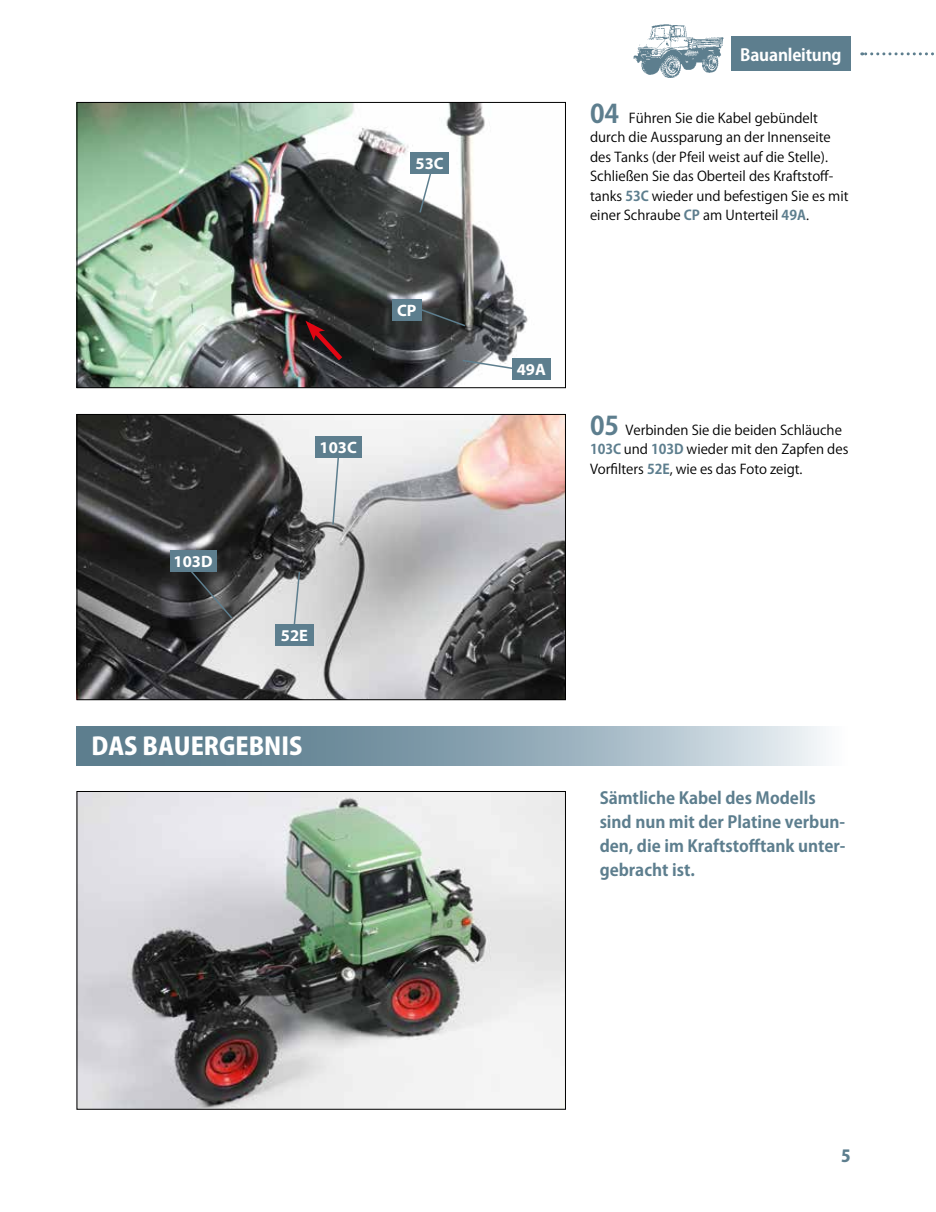
<style>
.page{position:relative;width:936px;height:1212px;background:#fff}
.page>*{position:absolute;margin:0;border:0;box-sizing:border-box;transform-origin:0 0}
.t1{font:800 24px "Koz Go Pro";color:#fff}
.t2{font:700 16.5px/24px "Koz Go Pro";color:#5d7e8e}
.t3{font:700 16.5px "Myriad Pro";color:#fff}
.t4{font:700 16.5px "Koz Go Pro";letter-spacing:-.01em;color:#fff}
.t5{font:800 16.5px "Koz Go Pro";color:#5d7e8e}
.t6{font:13.5px/19.5px "Koz Go Pro";color:#000}
.s1{font-weight:700;font-size:25.5px;color:#5d7e8e}
.s2{font-weight:700;color:#5d7e8e}
</style>
<div class="page">
<svg style="left:861px;top:52px;width:73px;height:3px"></svg>
<img style="left:633px;top:24px;width:91px;height:54px">
<div style="left:731px;top:37px;width:119px;height:34px;background:#5d7e8e"></div>
<img style="left:79px;top:104px;width:472px;height:282px">
<div style="left:77px;top:102px;width:489px;height:286px;border:1px solid #000"></div>
<img style="left:79px;top:416px;width:485px;height:282px">
<div style="left:77px;top:414px;width:489px;height:286px;border:1px solid #000"></div>
<img style="left:79px;top:793px;width:485px;height:314px">
<div style="left:77px;top:791px;width:489px;height:318px;border:1px solid #000"></div>
<svg style="left:77px;top:726px;width:749px;height:39px;background:#8da5b2"></svg>
<div style="left:170px;top:551px;width:46px;height:21px;background:#5d7e8e"></div>
<svg style="left:331px;top:457px;width:9px;height:69px"></svg>
<div style="left:315px;top:436px;width:46px;height:21px;background:#5d7e8e"></div>
<svg style="left:187px;top:547px;width:114px;height:86px;background:#6c6f71"></svg>
<div style="left:275px;top:624px;width:38px;height:22px;background:#5d7e8e"></div>
<svg style="left:418px;top:174px;width:16px;height:40px"></svg>
<div style="left:410px;top:153px;width:39px;height:21px;background:#5d7e8e"></div>
<svg style="left:413px;top:306px;width:54px;height:22px"></svg>
<div style="left:392px;top:299px;width:29px;height:22px;background:#5d7e8e"></div>
<svg style="left:305px;top:321px;width:42px;height:44px;background:#422226"></svg>
<svg style="left:461px;top:359px;width:51px;height:13px"></svg>
<div style="left:512px;top:358px;width:38px;height:21px;background:#5d7e8e"></div>
<p class="t3" style="left:415px;top:153px;width:30px">53C</p>
<p class="t3" style="left:397px;top:300px;width:21px">CP</p>
<p class="t3" style="left:319px;top:436px;width:39px">103C</p>
<p class="t3" style="left:174px;top:551px;width:40px">103D</p>
<p class="t3" style="left:281px;top:625px;width:29px">52E</p>
<h1 class="t1" style="left:91px;top:730px;width:212px">DAS BAUERGEBNIS</h1>
<p class="t4" style="left:740px;top:44px;width:103px">Bauanleitung</p>
<p class="t6" style="left:590px;top:108px;width:260px"><span class="s1">04</span> Führen Sie die Kabel gebündelt durch die Aussparung an der Innenseite des Tanks (der Pfeil weist auf die Stelle).<br>Schließen Sie das Oberteil des Kraftstoff&shy;tanks <span class="s2">53C</span> wieder und befestigen Sie es mit einer Schraube <span class="s2">CP</span> am Unterteil <span class="s2">49A</span>.</p>
<p class="t3" style="left:517px;top:358px;width:31px">49A</p>
<p class="t6" style="left:590px;top:420px;width:260px"><span class="s1">05</span> Verbinden Sie die beiden Schläuche<br><span class="s2">103C</span> und <span class="s2">103D</span> wieder mit den Zapfen des<br>Vorfilters <span class="s2">52E</span>, wie es das Foto zeigt.</p>
<p class="t2" style="left:599px;top:787px;width:247px">Sämtliche Kabel des Modells sind nun mit der Platine verbun&shy;den, die im Kraftstofftank unter&shy;gebracht ist.</p>
<p class="t5" style="left:841px;top:1145px;width:11px">5</p>
</div>
